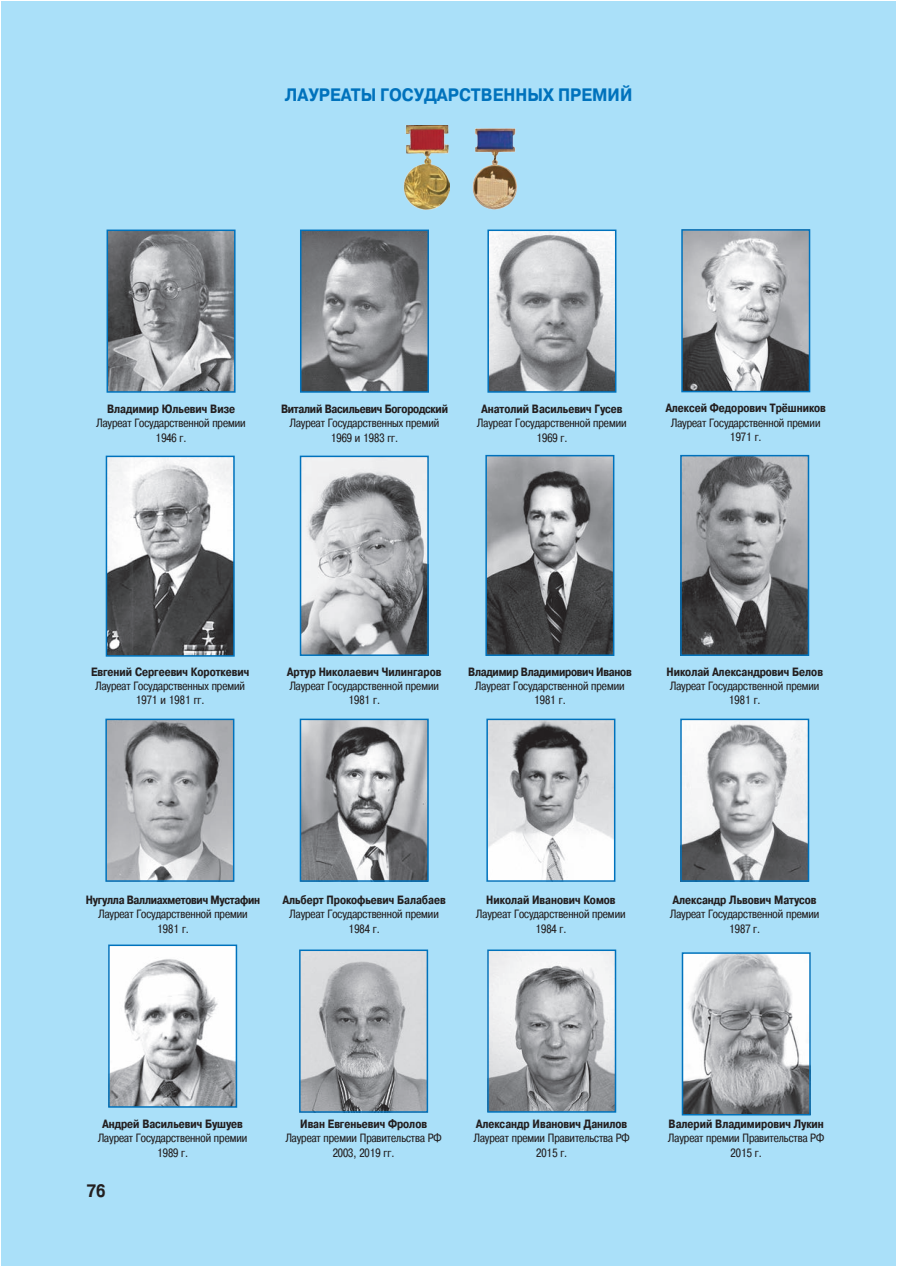
<style>
.page{position:relative;width:897px;height:1267px;background:#fff}
.page>*{position:absolute;margin:0;border:0;box-sizing:border-box;transform-origin:0 0}
.Заголовок_12_Прописн{font:700 18px "Pragmatica C";color:#0072bc;scale:.9 1}
.t1{font:700 18px "Pragmatica Cond C";color:#231f20}
.Подрисуночная{font:12px/14.4px "Pragmatica Cond C";color:#231f20;text-align:center}
.Подрисуночная-2{font:700 12px "Pragmatica Cond C";color:#231f20}
.Подрисуночная-3{font:700 12px "Pragmatica Cond C";letter-spacing:-.02em;color:#231f20}
</style>
<div class="page">
<div style="left:2px;top:2px;width:893px;height:1263px;background:#aae0f9"></div>
<img style="left:303px;top:721px;width:122px;height:157px">
<div style="left:300px;top:718px;width:128px;height:163px;border:2px solid #0072bc"></div>
<img style="left:683px;top:458px;width:123px;height:195px">
<div style="left:680px;top:455px;width:129px;height:201px;border:2px solid #0072bc"></div>
<img style="left:303px;top:232px;width:123px;height:157px">
<div style="left:300px;top:229px;width:129px;height:163px;border:2px solid #0072bc"></div>
<img style="left:111px;top:947px;width:123px;height:157px">
<div style="left:108px;top:944px;width:129px;height:163px;border:2px solid #0072bc"></div>
<img style="left:109px;top:232px;width:123px;height:157px">
<div style="left:106px;top:229px;width:129px;height:163px;border:2px solid #0072bc"></div>
<img style="left:490px;top:232px;width:123px;height:157px">
<div style="left:487px;top:229px;width:129px;height:163px;border:2px solid #0072bc"></div>
<img style="left:488px;top:458px;width:123px;height:195px">
<div style="left:485px;top:455px;width:129px;height:201px;border:2px solid #0072bc"></div>
<img style="left:489px;top:721px;width:123px;height:157px">
<div style="left:486px;top:718px;width:129px;height:163px;border:2px solid #0072bc"></div>
<img style="left:683px;top:721px;width:123px;height:157px">
<div style="left:680px;top:718px;width:129px;height:163px;border:2px solid #0072bc"></div>
<img style="left:108px;top:721px;width:123px;height:157px">
<div style="left:105px;top:718px;width:129px;height:163px;border:2px solid #0072bc"></div>
<img style="left:684px;top:232px;width:123px;height:157px">
<div style="left:681px;top:229px;width:129px;height:163px;border:2px solid #0072bc"></div>
<img style="left:303px;top:458px;width:123px;height:195px">
<div style="left:300px;top:455px;width:129px;height:201px;border:2px solid #0072bc"></div>
<img style="left:109px;top:458px;width:123px;height:195px">
<div style="left:106px;top:455px;width:129px;height:201px;border:2px solid #0072bc"></div>
<img style="left:302px;top:952px;width:123px;height:157px">
<div style="left:299px;top:949px;width:129px;height:163px;border:2px solid #0072bc"></div>
<img style="left:404px;top:126px;width:46px;height:85px">
<img style="left:469px;top:126px;width:53px;height:85px">
<img style="left:490px;top:952px;width:123px;height:157px">
<div style="left:487px;top:949px;width:129px;height:163px;border:2px solid #0072bc"></div>
<img style="left:684px;top:955px;width:123px;height:157px">
<div style="left:681px;top:952px;width:129px;height:163px;border:2px solid #0072bc"></div>
<p class="Заголовок_12_Прописн" style="left:285px;top:85px;width:387px">ЛАУРЕАТЫ ГОСУДАРСТВЕННЫХ ПРЕМИЙ</p>
<p class="Подрисуночная-2" style="left:107px;top:402px;width:129px">Владимир Юльевич Визе</p>
<p class="Подрисуночная" style="left:96px;top:416px;width:151px">Лауреат Государственной премии<br>1946 г.</p>
<p class="Подрисуночная-3" style="left:281px;top:402px;width:168px">Виталий Васильевич Богородский</p>
<p class="Подрисуночная" style="left:290px;top:416px;width:151px">Лауреат Государственных премий<br>1969 и 1983 гг.</p>
<p class="Подрисуночная-2" style="left:481px;top:402px;width:142px">Анатолий Васильевич Гусев</p>
<p class="Подрисуночная" style="left:477px;top:416px;width:151px">Лауреат Государственной премии<br>1969 г.</p>
<p class="Подрисуночная-2" style="left:665px;top:401px;width:162px">Алексей Федорович Трёшников</p>
<p class="Подрисуночная" style="left:671px;top:415px;width:151px">Лауреат Государственной премии<br>1971 г.</p>
<p class="Подрисуночная-2" style="left:91px;top:664px;width:159px">Евгений Сергеевич Короткевич</p>
<p class="Подрисуночная" style="left:95px;top:678px;width:151px">Лауреат Государственных премий<br>1971 и 1981 гг.</p>
<p class="Подрисуночная-2" style="left:287px;top:664px;width:156px">Артур Николаевич Чилингаров</p>
<p class="Подрисуночная" style="left:289px;top:678px;width:151px">Лауреат Государственной премии<br>1981 г.</p>
<p class="Подрисуночная-3" style="left:468px;top:664px;width:165px">Владимир Владимирович Иванов</p>
<p class="Подрисуночная" style="left:475px;top:678px;width:151px">Лауреат Государственной премии<br>1981 г.</p>
<p class="Подрисуночная-2" style="left:666px;top:664px;width:158px">Николай Александрович Белов</p>
<p class="Подрисуночная" style="left:670px;top:678px;width:151px">Лауреат Государственной премии<br>1981 г.</p>
<p class="Подрисуночная-3" style="left:86px;top:892px;width:176px">Нугулла Валлиахметович Мустафин</p>
<p class="Подрисуночная" style="left:98px;top:906px;width:151px">Лауреат Государственной премии<br>1981 г.</p>
<p class="Подрисуночная-2" style="left:283px;top:892px;width:164px">Альберт Прокофьевич Балабаев</p>
<p class="Подрисуночная" style="left:289px;top:906px;width:151px">Лауреат Государственной премии<br>1984 г.</p>
<p class="Подрисуночная-2" style="left:486px;top:892px;width:131px">Николай Иванович Комов</p>
<p class="Подрисуночная" style="left:476px;top:906px;width:151px">Лауреат Государственной премии<br>1984 г.</p>
<p class="Подрисуночная-2" style="left:672px;top:892px;width:145px">Александр Львович Матусов</p>
<p class="Подрисуночная" style="left:670px;top:906px;width:151px">Лауреат Государственной премии<br>1987 г.</p>
<p class="Подрисуночная-2" style="left:102px;top:1117px;width:142px">Андрей Васильевич Бушуев</p>
<p class="Подрисуночная" style="left:98px;top:1130px;width:151px">Лауреат Государственной премии<br>1989 г.</p>
<h1 class="t1" style="left:87px;top:1180px;width:20px">76</h1>
<p class="Подрисуночная-2" style="left:300px;top:1117px;width:128px">Иван Евгеньевич Фролов</p>
<p class="Подрисуночная" style="left:285px;top:1130px;width:157px">Лауреат премии Правительства РФ<br>2003, 2019 гг.</p>
<p class="Подрисуночная-2" style="left:476px;top:1117px;width:152px">Александр Иванович Данилов</p>
<p class="Подрисуночная" style="left:473px;top:1130px;width:157px">Лауреат премии Правительства РФ</p>
<p class="Подрисуночная" style="left:536px;top:1145px;width:33px">2015 г.</p>
<p class="Подрисуночная-2" style="left:668px;top:1117px;width:157px">Валерий Владимирович Лукин</p>
<p class="Подрисуночная" style="left:668px;top:1130px;width:157px">Лауреат премии Правительства РФ</p>
<p class="Подрисуночная" style="left:730px;top:1145px;width:33px">2015 г.</p>
</div>
